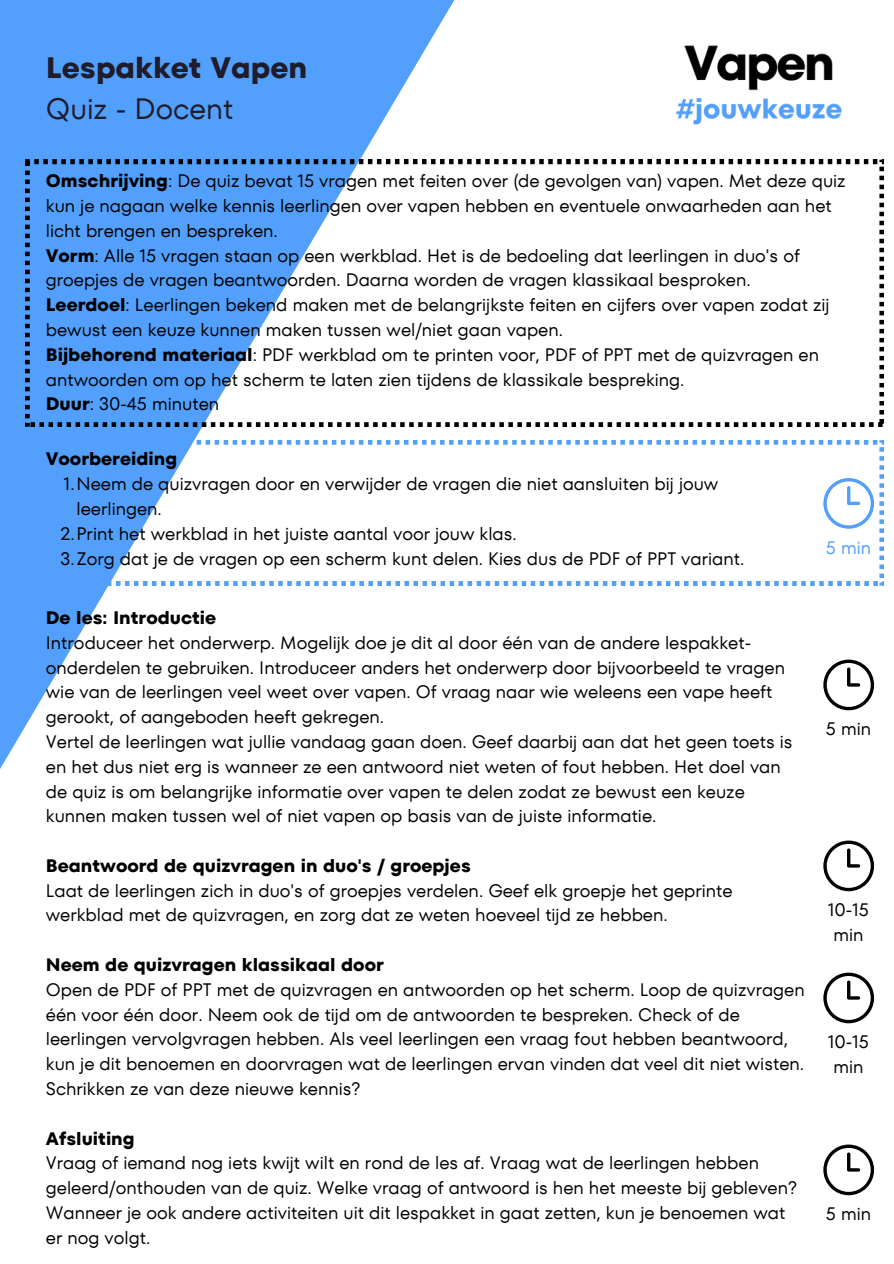
<style>
.page{position:relative;width:894px;height:1264px;background:#fff}
.page>*{position:absolute;margin:0;border:0;box-sizing:border-box;transform-origin:0 0}
.t1{font:700 29.4px "TT Fors";color:#1f1c2b}
.t2{font:29.4px "TT Fors";color:#1f1c2b}
.t3{font:18px/24.8px "TT Fors";color:#000}
.t4{font:700 18px "TT Fors";color:#000}
.t5{font:18px "TT Fors";color:#529ffc}
.s1{font-weight:700}
</style>
<div class="page">
<svg style="left:0;top:0;width:458px;height:769px;fill:#529ffc"></svg>
<img style="left:667px;top:45px;width:181px;height:115px">
<svg style="left:823px;top:659px;width:50px;height:51px"></svg>
<svg style="left:823px;top:840px;width:50px;height:51px"></svg>
<svg style="left:823px;top:972px;width:50px;height:51px"></svg>
<svg style="left:823px;top:1144px;width:50px;height:51px"></svg>
<svg style="left:25px;top:440px;width:858px;height:145px"></svg>
<svg style="left:823px;top:478px;width:50px;height:50px"></svg>
<svg style="left:25px;top:160px;width:858px;height:266px"></svg>
<p class="t1" style="left:46px;top:47px;width:263px">Lespakket Vapen</p>
<p class="t2" style="left:46px;top:88px;width:189px">Quiz - Docent</p>
<p class="t3" style="left:46px;top:169px;width:801px"><span class="s1">Omschrijving</span>: De quiz bevat 15 vragen met feiten over (de gevolgen van) vapen. Met deze quiz kun je nagaan welke kennis leerlingen over vapen hebben en eventuele onwaarheden aan het licht brengen en bespreken.</p>
<p class="t3" style="left:46px;top:243px;width:755px"><span class="s1">Vorm</span>: Alle 15 vragen staan op een werkblad. Het is de bedoeling dat leerlingen in duo's of groepjes de vragen beantwoorden. Daarna worden de vragen klassikaal besproken.</p>
<p class="t3" style="left:46px;top:292px;width:779px"><span class="s1">Leerdoel</span>: Leerlingen bekend maken met de belangrij kste feiten en cijfers over vapen zodat zij bewust een keuze kunnen maken tussen wel/niet gaan vapen.</p>
<p class="t3" style="left:46px;top:342px;width:774px"><span class="s1">Bijbehorend materiaal</span>: PDF werkblad om te printen voor, PDF of PPT met de quizvragen en antwoorden om op het scherm te laten zien tijdens de klassikale bespreking.</p>
<p class="t3" style="left:46px;top:391px;width:175px"><span class="s1">Duur</span>: 30-45 minuten</p>
<p class="t4" style="left:46px;top:446px;width:133px">Voorbereiding</p>
<p class="t3" style="left:76px;top:471px;width:643px;text-indent:-13px">1.Neem de quizvragen door en verwijder de vragen die niet aansluiten bij jouw leerlingen.</p>
<p class="t3" style="left:61px;top:521px;width:457px">2.Print het werkblad in het juiste aantal voor jouw klas.</p>
<p class="t3" style="left:60px;top:546px;width:685px">3.Zorg dat je de vragen op een scherm kunt delen. Kies dus de PDF of PPT variant.</p>
<p class="t4" style="left:46px;top:605px;width:172px">De les: Introductie</p>
<p class="t3" style="left:46px;top:630px;width:740px">Introduceer het onderwerp. Mogelij k doe je dit al door één van de andere lespakket&shy;onderdelen te gebruiken. Introduceer anders het onderwerp door bijvoorbeeld te vragen wie van de leerlingen veel weet over vapen. Of vraag naar wie weleens een vape heeft gerookt, of aangeboden heeft gekregen.</p>
<p class="t3" style="left:46px;top:729px;width:748px">Vertel de leerlingen wat jullie vandaag gaan doen. Geef daarbij aan dat het geen toets is en het dus niet erg is wanneer ze een antwoord niet weten of fout hebben. Het doel van de quiz is om belangrij ke informatie over vapen te delen zodat ze bewust een keuze kunnen maken tussen wel of niet vapen op basis van de juiste informatie.</p>
<p class="t4" style="left:46px;top:853px;width:426px">Beantwoord de quizvragen in duo's / groepjes</p>
<p class="t3" style="left:46px;top:878px;width:688px">Laat de leerlingen zich in duo's of groepjes verdelen. Geef elk groepje het geprinte werkblad met de quizvragen, en zorg dat ze weten hoeveel tijd ze hebben.</p>
<p class="t4" style="left:46px;top:952px;width:339px">Neem de quizvragen klassikaal door</p>
<p class="t3" style="left:46px;top:977px;width:760px">Open de PDF of PPT met de quizvragen en antwoorden op het scherm. Loop de quizvragen één voor één door. Neem ook de tijd om de antwoorden te bespreken. Check of de leerlingen vervolgvragen hebben. Als veel leerlingen een vraag fout hebben beantwoord, kun je dit benoemen en doorvragen wat de leerlingen ervan vinden dat veel dit niet wisten.<br>Schrikken ze van deze nieuwe kennis?</p>
<p class="t4" style="left:46px;top:1125px;width:90px">Afsluiting</p>
<p class="t3" style="left:46px;top:1150px;width:752px">Vraag of iemand nog iets kwijt wilt en rond de les af. Vraag wat de leerlingen hebben geleerd/onthouden van de quiz. Welke vraag of antwoord is hen het meeste bij gebleven?</p>
<p class="t3" style="left:46px;top:1200px;width:740px">Wanneer je ook andere activiteiten uit dit lespakket in gaat zetten, kun je benoemen wat er nog volgt.</p>
<p class="t5" style="left:825px;top:534px;width:47px">5 min</p>
<p class="t3" style="left:825px;top:716px;width:47px">5 min</p>
<p class="t3" style="left:827px;top:897px;width:42px">10-15 min</p>
<p class="t3" style="left:827px;top:1029px;width:42px">10-15 min</p>
<p class="t3" style="left:825px;top:1201px;width:47px">5 min</p>
</div>
